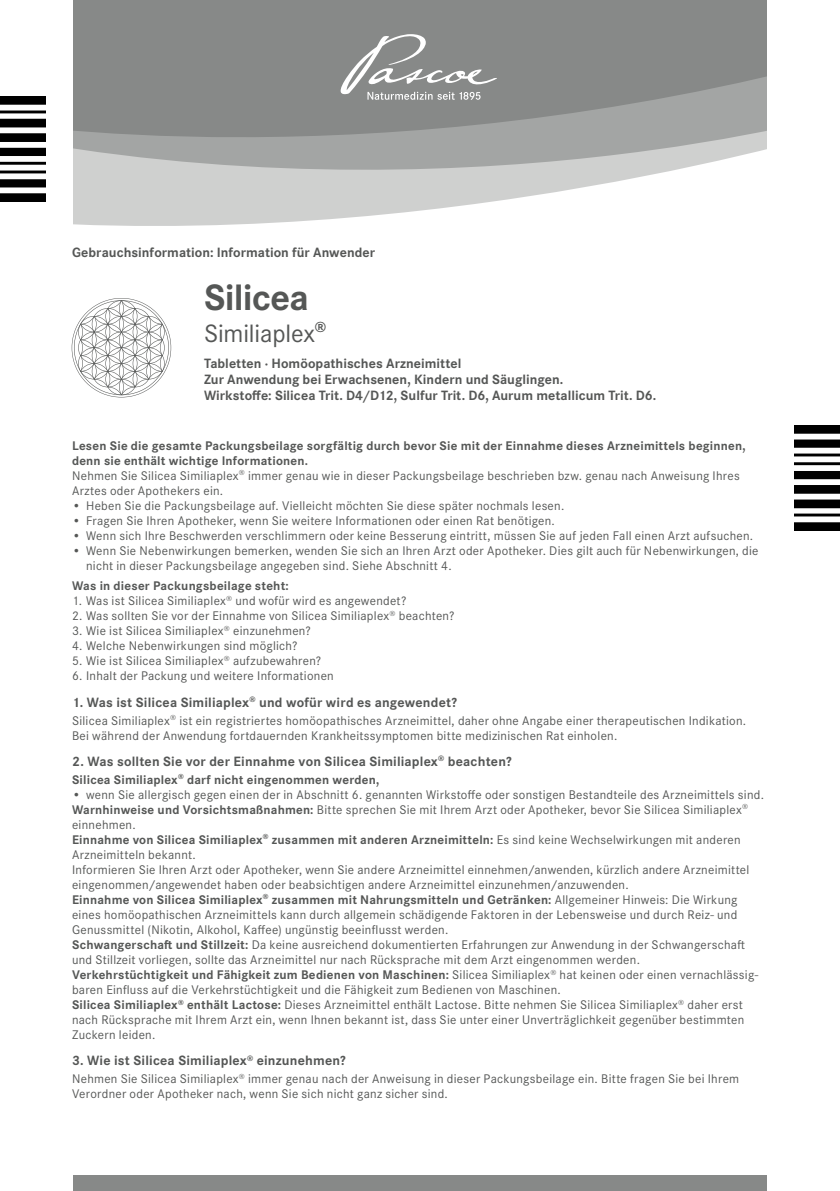
<style>
.page{position:relative;width:840px;height:1191px;background:#fff}
.page>*{position:absolute;margin:0;border:0;box-sizing:border-box;transform-origin:0 0}
.t1{font:700 38px "Corporate S Pro";letter-spacing:-.02em;color:#555756}
.t2{font:26px "Corporate S Pro";letter-spacing:-.005em;color:#555756}
.t3{font:700 14px/16px "Corporate S Pro";letter-spacing:.005em;color:#555756}
.t4{font:13px/15px "Corporate S Pro";letter-spacing:.02em;color:#555756}
.t5{font:700 13px/15px "Corporate S Pro";letter-spacing:.015em;color:#555756}
.s1{font-weight:400}
.s2{font-weight:700}
</style>
<div class="page">
<div style="left:72px;top:1175px;width:695px;height:16px;background:#878988"></div>
<svg style="left:73px;top:186px;width:517px;height:40px;fill:#cfd0cf"></svg>
<svg style="left:73px;top:0;width:694px;height:186px;background:#999b9a"></svg>
<svg style="left:340px;top:34px;width:157px;height:66px;background:#9a9c9b"></svg>
<svg style="left:72px;top:298px;width:99px;height:99px"></svg>
<img style="left:0;top:96px;width:45px;height:105px">
<img style="left:794px;top:425px;width:45px;height:105px">
<p class="t3" style="left:72px;top:244px;width:304px">Gebrauchsinformation: Information für Anwender</p>
<h1 class="t1" style="left:204px;top:268px;width:106px">Silicea</h1>
<h2 class="t2" style="left:204px;top:315px;width:124px">Similiaplex<sup>®</sup></h2>
<p class="t3" style="left:204px;top:354px;width:453px">Tabletten · Homöopathisches Arzneimittel<br>Zur Anwendung bei Erwachsenen, Kindern und Säuglingen.<br>Wirkstoffe: Silicea Trit. D4/D12, Sulfur Trit. D6, Aurum metallicum Trit. D6.</p>
<p class="t5" style="left:72px;top:437px;width:674px">Lesen Sie die gesamte Packungsbeilage sorgfältig durch bevor Sie mit der Einnahme dieses Arzneimittels beginnen, denn sie enthält wichtige Informationen.<br><span class="s1">Nehmen Sie Silicea Similiaplex</span><sup>®</sup> <span class="s1">immer genau wie in dieser Packungsbeilage beschrieben bzw. genau nach Anweisung Ihres Arztes oder Apothekers ein.</span></p>
<p class="t4" style="left:72px;top:497px;width:493px">• Heben Sie die Packungsbeilage auf. Vielleicht möchten Sie diese später nochmals lesen.</p>
<p class="t4" style="left:72px;top:512px;width:484px">• Fragen Sie Ihren Apotheker, wenn Sie weitere Informationen oder einen Rat benötigen.</p>
<p class="t4" style="left:72px;top:527px;width:682px">• Wenn sich Ihre Beschwerden verschlimmern oder keine Besserung eintritt, müssen Sie auf jeden Fall einen Arzt aufsuchen.</p>
<p class="t4" style="left:86px;top:542px;width:673px;text-indent:-14px">• Wenn Sie Nebenwirkungen bemerken, wenden Sie sich an Ihren Arzt oder Apotheker. Dies gilt auch für Nebenwirkungen, die nicht in dieser Packungsbeilage angegeben sind. Siehe Abschnitt 4.</p>
<p class="t5" style="left:72px;top:577px;width:218px">Was in dieser Packungsbeilage steht:</p>
<p class="t4" style="left:72px;top:592px;width:335px">1. Was ist Silicea Similiaplex<sup>®</sup> und wofür wird es angewendet?</p>
<p class="t4" style="left:72px;top:607px;width:383px">2. Was sollten Sie vor der Einnahme von Silicea Similiaplex<sup>®</sup> beachten?</p>
<p class="t4" style="left:72px;top:622px;width:240px">3. Wie ist Silicea Similiaplex<sup>®</sup> einzunehmen?</p>
<p class="t4" style="left:72px;top:637px;width:227px">4. Welche Nebenwirkungen sind möglich?</p>
<p class="t4" style="left:72px;top:652px;width:250px">5. Wie ist Silicea Similiaplex<sup>®</sup> aufzubewahren?</p>
<p class="t4" style="left:72px;top:667px;width:263px">6. Inhalt der Packung und weitere Informationen</p>
<p class="t3" style="left:72px;top:693px;width:386px">1. Was ist Silicea Similiaplex<sup>®</sup> und wofür wird es angewendet?</p>
<p class="t4" style="left:72px;top:712px;width:675px">Silicea Similiaplex<sup>®</sup> ist ein registriertes homöopathisches Arzneimittel, daher ohne Angabe einer therapeutischen Indikation.<br>Bei während der Anwendung fortdauernden Krankheitssymptomen bitte medizinischen Rat einholen.</p>
<p class="t3" style="left:72px;top:752px;width:440px">2. Was sollten Sie vor der Einnahme von Silicea Similiaplex<sup>®</sup> beachten?</p>
<p class="t5" style="left:72px;top:771px;width:309px">Silicea Similiaplex<sup>®</sup> darf nicht eingenommen werden,</p>
<p class="t4" style="left:72px;top:786px;width:693px">• wenn Sie allergisch gegen einen der in Abschnitt 6. genannten Wirkstoffe oder sonstigen Bestandteile des Arzneimittels sind.<br><span class="s2">Warnhinweise und Vorsichtsmaßnahmen:</span> Bitte sprechen Sie mit Ihrem Arzt oder Apotheker, bevor Sie Silicea Similiaplex<sup>® </sup>einnehmen.<br><span class="s2">Einnahme von Silicea Similiaplex</span><sup>®</sup> <span class="s2">zusammen mit anderen Arzneimitteln:</span> Es sind keine Wechselwirkungen mit anderen Arzneimitteln bekannt.<br>Informieren Sie Ihren Arzt oder Apotheker, wenn Sie andere Arzneimittel einnehmen/anwenden, kürzlich andere Arzneimittel eingenommen/angewendet haben oder beabsichtigen andere Arzneimittel einzunehmen/anzuwenden.<br><span class="s2">Einnahme von Silicea Similiaplex</span><sup>®</sup> <span class="s2">zusammen mit Nahrungsmitteln und Getränken:</span> Allgemeiner Hinweis: Die Wirkung eines homöopathischen Arzneimittels kann durch allgemein schädigende Faktoren in der Lebensweise und durch Reiz- und Genussmittel (Nikotin, Alkohol, Kaffee) ungünstig beeinflusst werden.<br><span class="s2">Schwangerschaft und Stillzeit:</span> Da keine ausreichend dokumentierten Erfahrungen zur Anwendung in der Schwangerschaft und Stillzeit vorliegen, sollte das Arzneimittel nur nach Rücksprache mit dem Arzt eingenommen werden.<br><span class="s2">Verkehrstüchtigkeit und Fähigkeit zum Bedienen von Maschinen:</span> Silicea Similiaplex<sup>®</sup> hat keinen oder einen vernachlässig&shy;baren Einfluss auf die Verkehrstüchtigkeit und die Fähigkeit zum Bedienen von Maschinen.<br><span class="s2">Silicea Similiaplex</span><sup>®</sup> <span class="s2">enthält Lactose:</span> Dieses Arzneimittel enthält Lactose. Bitte nehmen Sie Silicea Similiaplex<sup>®</sup> daher erst nach Rücksprache mit Ihrem Arzt ein, wenn Ihnen bekannt ist, dass Sie unter einer Unverträglichkeit gegenüber bestimmten Zuckern leiden.</p>
<p class="t3" style="left:72px;top:1051px;width:275px">3. Wie ist Silicea Similiaplex<sup>®</sup> einzunehmen?</p>
<p class="t4" style="left:72px;top:1070px;width:668px">Nehmen Sie Silicea Similiaplex<sup>®</sup> immer genau nach der Anweisung in dieser Packungsbeilage ein. Bitte fragen Sie bei Ihrem<br>Verordner oder Apotheker nach, wenn Sie sich nicht ganz sicher sind.</p>
</div>
